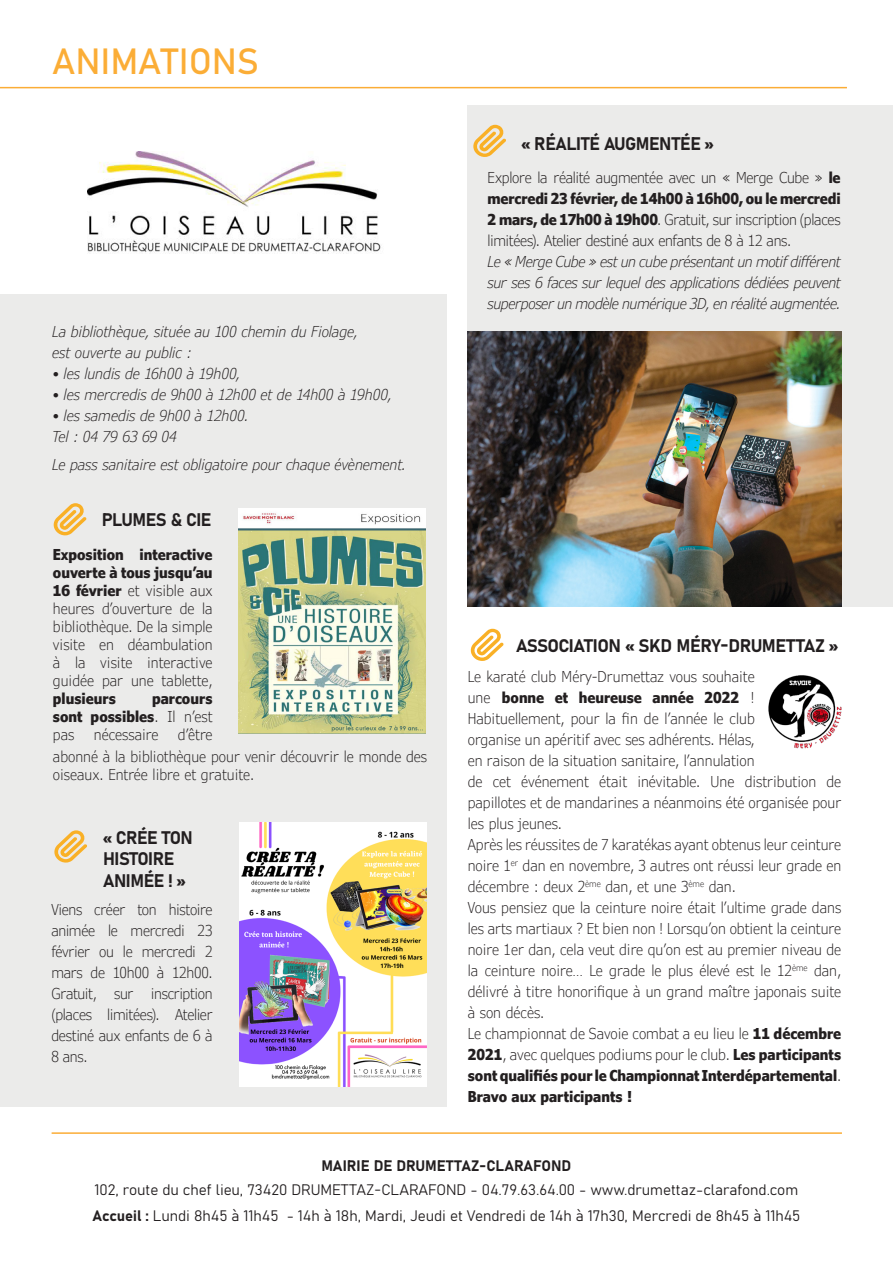
<style>
.page{position:relative;width:893px;height:1263px;background:#fff}
.page>*{position:absolute;margin:0;border:0;box-sizing:border-box;transform-origin:0 0}
.t1{font:36px "Bahnschrift";color:#fbad36}
.t2{font:18px "Bahnschrift";letter-spacing:-.025em;color:#231f20}
.t3{font:300 condensed 15px/21px "Verdana Pro";color:#231f20;text-align:justify}
.t4{font:italic 300 condensed 15px/21px "Verdana Pro";letter-spacing:-.005em;color:#231f20;text-align:justify}
.t5{font:15px "Bahnschrift";color:#231f20}
.t6{font:700 condensed 15px/21px "Verdana Pro";color:#231f20;text-align:justify}
.s1{font-weight:700}
.s2{font-weight:300}
</style>
<div class="page">
<hr style="left:52px;top:1132px;width:790px;height:2px;background:#fbad36">
<div style="left:0;top:294px;width:446px;height:812px;background:#ebebea"></div>
<div style="left:468px;top:105px;width:425px;height:501px;background:#ebebea"></div>
<img style="left:768px;top:675px;width:73px;height:74px">
<img style="left:468px;top:331px;width:374px;height:275px">
<hr style="left:0;top:87px;width:847px;height:1px;background:#fbad36">
<svg style="left:53px;top:503px;width:34px;height:32px"></svg>
<svg style="left:470px;top:629px;width:34px;height:32px"></svg>
<img style="left:239px;top:508px;width:186px;height:225px">
<svg style="left:54px;top:830px;width:33px;height:32px"></svg>
<svg style="left:473px;top:125px;width:33px;height:32px"></svg>
<img style="left:240px;top:822px;width:187px;height:264px">
<img style="left:87px;top:152px;width:294px;height:101px">
<p class="t1" style="left:52px;top:34px;width:208px">ANIMATIONS</p>
<p class="t4" style="left:52px;top:321px;width:307px">La bibliothèque, située au 100 chemin du Fiolage,</p>
<p class="t4" style="left:52px;top:342px;width:141px">est ouverte au public :</p>
<p class="t4" style="left:52px;top:363px;width:190px">• les lundis de 16h00 à 19h00,</p>
<p class="t4" style="left:52px;top:384px;width:341px">• les mercredis de 9h00 à 12h00 et de 14h00 à 19h00,</p>
<p class="t4" style="left:52px;top:405px;width:198px">• les samedis de 9h00 à 12h00.</p>
<p class="t4" style="left:52px;top:426px;width:126px">Tel : 04 79 63 69 04</p>
<p class="t4" style="left:52px;top:454px;width:356px">Le pass sanitaire est obligatoire pour chaque évènement.</p>
<p class="t2" style="left:102px;top:506px;width:111px">PLUMES &amp; CIE</p>
<p class="t3" style="left:53px;top:545px;width:161px;line-height:18px"><span class="s1">Exposition interactive ouverte à tous jusqu’au 16 février</span> et visible aux heures d’ouverture de la bibliothèque. De la simple visite en déambulation à la visite interactive guidée par une tablette, <span class="s1">plusieurs</span></p>
<p class="t6" style="left:53px;top:689px;width:161px;line-height:18px;text-indent:99px">parcours sont possibles<span class="s2">. Il n’est pas</span></p>
<p class="t3" style="left:94px;top:724px;width:66px">nécessaire</p>
<p class="t3" style="left:178px;top:724px;width:36px">d’être</p>
<p class="t3" style="left:53px;top:748px;width:376px;line-height:18px">abonné à la bibliothèque pour venir découvrir le monde des oiseaux. Entrée libre et gratuite.</p>
<p class="t2" style="left:103px;top:823px;width:91px">« CRÉE TON</p>
<p class="t2" style="left:103px;top:845px;width:73px">HISTOIRE</p>
<p class="t2" style="left:103px;top:867px;width:84px">ANIMÉE ! »</p>
<p class="t3" style="left:51px;top:899px;width:163px">Viens créer ton histoire animée le mercredi 23 février ou le mercredi 2 mars de 10h00 à 12h00.<br>Gratuit, sur inscription (places limitées). Atelier destiné aux enfants de 6 à 8 ans.</p>
<p class="t2" style="left:522px;top:130px;width:194px">« RÉALITÉ AUGMENTÉE »</p>
<p class="t3" style="left:488px;top:167px;width:355px">Explore la réalité augmentée avec un « Merge Cube » <span class="s1">le mercredi 23 février, de 14h00 à 16h00, ou le mercredi 2 mars, de 17h00 à 19h00</span>. Gratuit, sur inscription (places limitées). Atelier destiné aux enfants de 8 à 12 ans.</p>
<p class="t4" style="left:488px;top:251px;width:355px">Le « Merge Cube » est un cube présentant un motif différent sur ses 6 faces sur lequel des applications dédiées peuvent superposer un modèle numérique 3D, en réalité augmentée.</p>
<p class="t2" style="left:516px;top:632px;width:323px">ASSOCIATION « SKD MÉRY-DRUMETTAZ »</p>
<p class="t3" style="left:468px;top:666px;width:375px;text-align:left">Le karaté club Méry-Drumettaz vous souhaite<br>une <span class="s1">bonne et heureuse année 2022</span> !<br>Habituellement, pour la fin de l’année le club<br>organise un apéritif avec ses adhérents. Hélas,<br>en raison de la situation sanitaire, l’annulation<br>de cet événement était inévitable. Une distribution de papillotes et de mandarines a néanmoins été organisée pour les plus jeunes.</p>
<p class="t3" style="left:468px;top:834px;width:375px">Après les réussites de 7 karatékas ayant obtenus leur ceinture noire 1<sup>er</sup> dan en novembre, 3 autres ont réussi leur grade en décembre : deux 2<sup>ème</sup> dan, et une 3<sup>ème</sup> dan.</p>
<p class="t3" style="left:468px;top:897px;width:375px">Vous pensiez que la ceinture noire était l’ultime grade dans les arts martiaux ? Et bien non ! Lorsqu’on obtient la ceinture noire 1er dan, cela veut dire qu’on est au premier niveau de la ceinture noire… Le grade le plus élevé est le 12<sup>ème</sup> dan, délivré à titre honorifique à un grand maître japonais suite à son décès.</p>
<p class="t6" style="left:468px;top:1023px;width:375px"><span class="s2">Le championnat de Savoie combat a eu lieu le</span> 11 décembre 2021<span class="s2">, avec quelques podiums pour le club.</span> Les participants sont qualifiés pour le Championnat Interdépartemental<span class="s2">.<br></span>Bravo aux participants !</p>
<p class="t5" style="left:321px;top:1155px;width:251px">MAIRIE DE DRUMETTAZ-CLARAFOND</p>
<p class="t5" style="left:95px;top:1179px;width:705px">102, route du chef lieu, 73420 DRUMETTAZ-CLARAFOND - 04.79.63.64.00 - www.drumettaz-clarafond.com</p>
<p class="t5" style="left:92px;top:1204px;width:709px">Accueil : Lundi 8h45 à 11h45 - 14h à 18h, Mardi, Jeudi et Vendredi de 14h à 17h30, Mercredi de 8h45 à 11h45</p>
</div>
